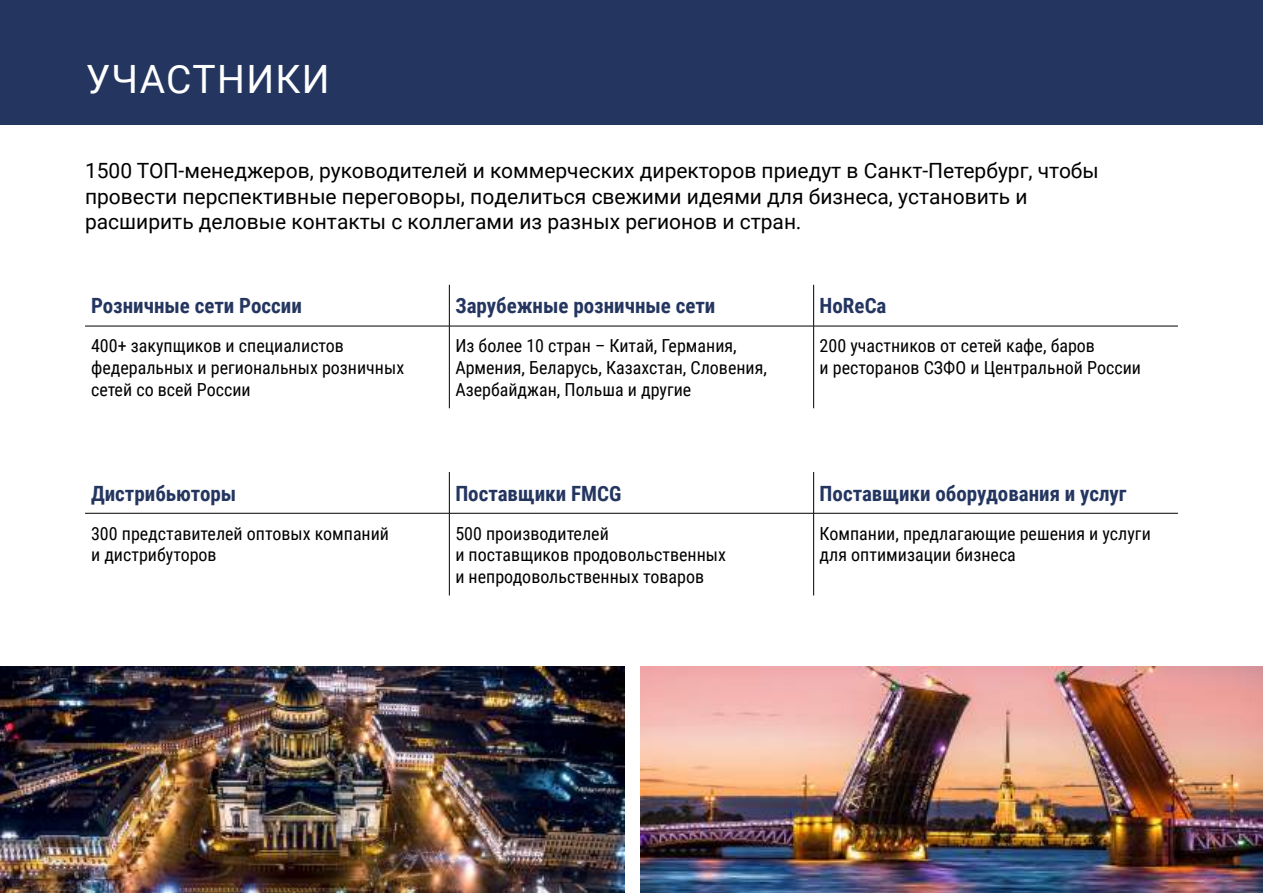
<style>
.page{position:relative;width:1263px;height:893px;background:#fff}
.page>*{position:absolute;margin:0;border:0;box-sizing:border-box;transform-origin:0 0}
.t1{font:39px "Roboto";letter-spacing:.035em;color:#fff}
.t2{font:21px/25.2px "Roboto";color:#000}
.t3{font:700 21px "Roboto Condensed";color:#243660}
.t4{font:18px/21.6px "Roboto Condensed";color:#000}
.s1{font-family:"Minion Pro"}
</style>
<div class="page">
<div style="left:0;top:0;width:1263px;height:124px;background:#243660"></div>
<hr style="left:449px;top:285px;width:1px;height:41px;background:#000">
<hr style="left:813px;top:285px;width:1px;height:41px;background:#000">
<hr style="left:85px;top:326px;width:364px;height:1px;background:#000">
<hr style="left:449px;top:326px;width:365px;height:1px;background:#000">
<hr style="left:449px;top:326px;width:1px;height:82px;background:#000">
<hr style="left:814px;top:326px;width:364px;height:1px;background:#000">
<hr style="left:813px;top:326px;width:1px;height:82px;background:#000">
<hr style="left:449px;top:472px;width:1px;height:41px;background:#000">
<hr style="left:813px;top:472px;width:1px;height:41px;background:#000">
<hr style="left:85px;top:513px;width:364px;height:1px;background:#000">
<hr style="left:449px;top:513px;width:365px;height:1px;background:#000">
<hr style="left:449px;top:513px;width:1px;height:82px;background:#000">
<hr style="left:814px;top:513px;width:364px;height:1px;background:#000">
<hr style="left:813px;top:513px;width:1px;height:82px;background:#000">
<img style="left:640px;top:666px;width:623px;height:227px">
<img style="left:0;top:666px;width:624px;height:227px">
<h1 class="t1" style="left:86px;top:52px;width:246px">УЧАСТНИКИ</h1>
<p class="t2" style="left:85px;top:158px;width:1015px">1500 ТОП-менеджеров, руководителей и коммерческих директоров приедут в Санкт-Петербург, чтобы провести перспективные переговоры, поделиться свежими идеями для бизнеса, установить и расширить деловые контакты с коллегами из разных регионов и стран<span class="s1">.</span></p>
<p class="t3" style="left:91px;top:291px;width:212px">Розничные сети России</p>
<p class="t3" style="left:455px;top:291px;width:262px">Зарубежные розничные сети</p>
<p class="t3" style="left:820px;top:291px;width:68px">HoReCa</p>
<p class="t4" style="left:91px;top:334px;width:315px">400+ закупщиков и специалистов федеральных и региональных розничных сетей со всей России</p>
<p class="t4" style="left:455px;top:334px;width:313px">Из более 10 стран – Китай, Германия,<br>Армения, Беларусь, Казахстан, Словения,<br>Азербайджан, Польша и другие</p>
<p class="t4" style="left:820px;top:334px;width:323px">200 участников от сетей кафе, баров<br>и ресторанов СЗФО и Центральной России</p>
<p class="t3" style="left:91px;top:478px;width:147px">Дистрибьюторы</p>
<p class="t3" style="left:455px;top:478px;width:168px">Поставщики FMCG</p>
<p class="t3" style="left:820px;top:478px;width:309px">Поставщики оборудования и услуг</p>
<p class="t4" style="left:91px;top:522px;width:300px">300 представителей оптовых компаний и дистрибуторов</p>
<p class="t4" style="left:455px;top:522px;width:272px">500 производителей<br>и поставщиков продовольственных и непродовольственных товаров</p>
<p class="t4" style="left:820px;top:522px;width:333px">Компании, предлагающие решения и услуги для оптимизации бизнеса</p>
</div>
